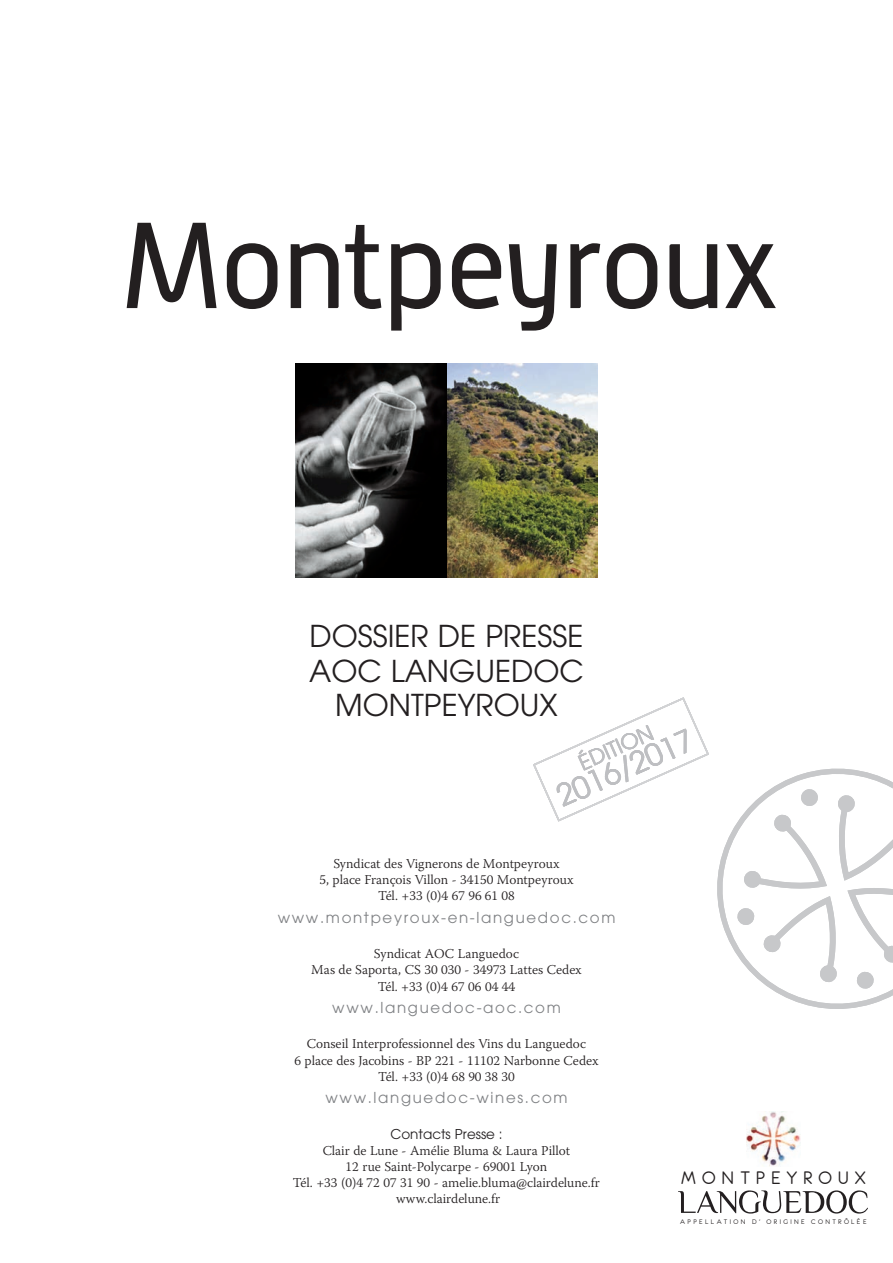
<style>
.page{position:relative;width:893px;height:1263px;background:#fff}
.page>*{position:absolute;margin:0;border:0;box-sizing:border-box;transform-origin:0 0}
.t1{font:30px/34.5px "Avant Garde";color:#231f20;text-align:center}
.t2{font:30px "Avant Garde";color:#bebfc2}
.t3{font:21px "Avant Garde";color:#bebfc2}
.t4{font:20.25px "Eurofurenceregular";letter-spacing:.3em;color:#231f20}
.t5{font:15px "Avant Garde";letter-spacing:.11em;color:#808285}
.t6{font:300 13.5px/16.2px "Warnock Pro";color:#231f20;text-align:center}
.t7{font:13.5px "Avant Garde";color:#231f20}
.t8{font:7.5px "Eurofurenceregular";letter-spacing:.325em;color:#231f20}
</style>
<div class="page">
<img style="left:446px;top:363px;width:151px;height:215px">
<svg style="left:296px;top:363px;width:150px;height:215px;background:#484848"></svg>
<svg style="left:127px;top:223px;width:90px;height:85px"></svg>
<svg style="left:227px;top:243px;width:50px;height:66px"></svg>
<svg style="left:291px;top:243px;width:48px;height:65px"></svg>
<svg style="left:345px;top:225px;width:36px;height:84px"></svg>
<svg style="left:391px;top:243px;width:50px;height:88px"></svg>
<svg style="left:452px;top:243px;width:49px;height:66px"></svg>
<svg style="left:509px;top:244px;width:48px;height:87px"></svg>
<svg style="left:570px;top:243px;width:30px;height:65px"></svg>
<svg style="left:607px;top:243px;width:50px;height:66px"></svg>
<svg style="left:669px;top:244px;width:48px;height:65px"></svg>
<svg style="left:725px;top:244px;width:51px;height:64px"></svg>
<svg style="left:678px;top:1190px;width:190px;height:23px"></svg>
<img style="left:746px;top:1112px;width:55px;height:54px">
<svg style="left:717px;top:768px;width:176px;height:241px"></svg>
<svg style="left:736px;top:788px;width:157px;height:201px"></svg>
<svg style="left:533px;top:697px;width:176px;height:125px"></svg>
<h1 class="t1" style="left:309px;top:622px;width:276px">DOSSIER DE PRESSE<br>AOC LANGUEDOC<br>MONTPEYROUX</h1>
<h2 class="t3" style="left:577px;top:756px;width:81px;rotate:-24deg">ÉDITION</h2>
<h1 class="t2" style="left:554px;top:787px;width:148px;rotate:-24deg">2016/2017</h1>
<p class="t6" style="left:319px;top:856px;width:256px">Syndicat des Vignerons de Montpeyroux<br>5, place François Villon - 34150 Montpeyroux<br>Tél. +33 (0)4 67 96 61 08</p>
<p class="t5" style="left:278px;top:912px;width:339px">www.montpeyroux-en-languedoc.com</p>
<p class="t6" style="left:311px;top:947px;width:272px">Syndicat AOC Languedoc<br>Mas de Saporta, CS 30 030 - 34973 Lattes Cedex<br>Tél. +33 (0)4 67 06 04 44</p>
<p class="t5" style="left:332px;top:1002px;width:230px">www.languedoc-aoc.com</p>
<p class="t6" style="left:294px;top:1037px;width:306px">Conseil Interprofessionnel des Vins du Languedoc<br>6 place des Jacobins - BP 221 - 11102 Narbonne Cedex<br>Tél. +33 (0)4 68 90 38 30</p>
<p class="t5" style="left:325px;top:1092px;width:244px">www.languedoc-wines.com</p>
<p class="t7" style="left:390px;top:1128px;width:114px">Contacts Presse :</p>
<p class="t6" style="left:293px;top:1143px;width:309px">Clair de Lune - Amélie Bluma &amp; Laura Pillot<br>12 rue Saint-Polycarpe - 69001 Lyon<br>Tél. +33 (0)4 72 07 31 90 - amelie.bluma@clairdelune.fr www.clairdelune.fr</p>
<h3 class="t4" style="left:681px;top:1165px;width:186px">MONTPEYROUX</h3>
<p class="t8" style="left:680px;top:1217px;width:188px">APPELLATION D’ ORIGINE CONTRÔLÉE</p>
</div>
